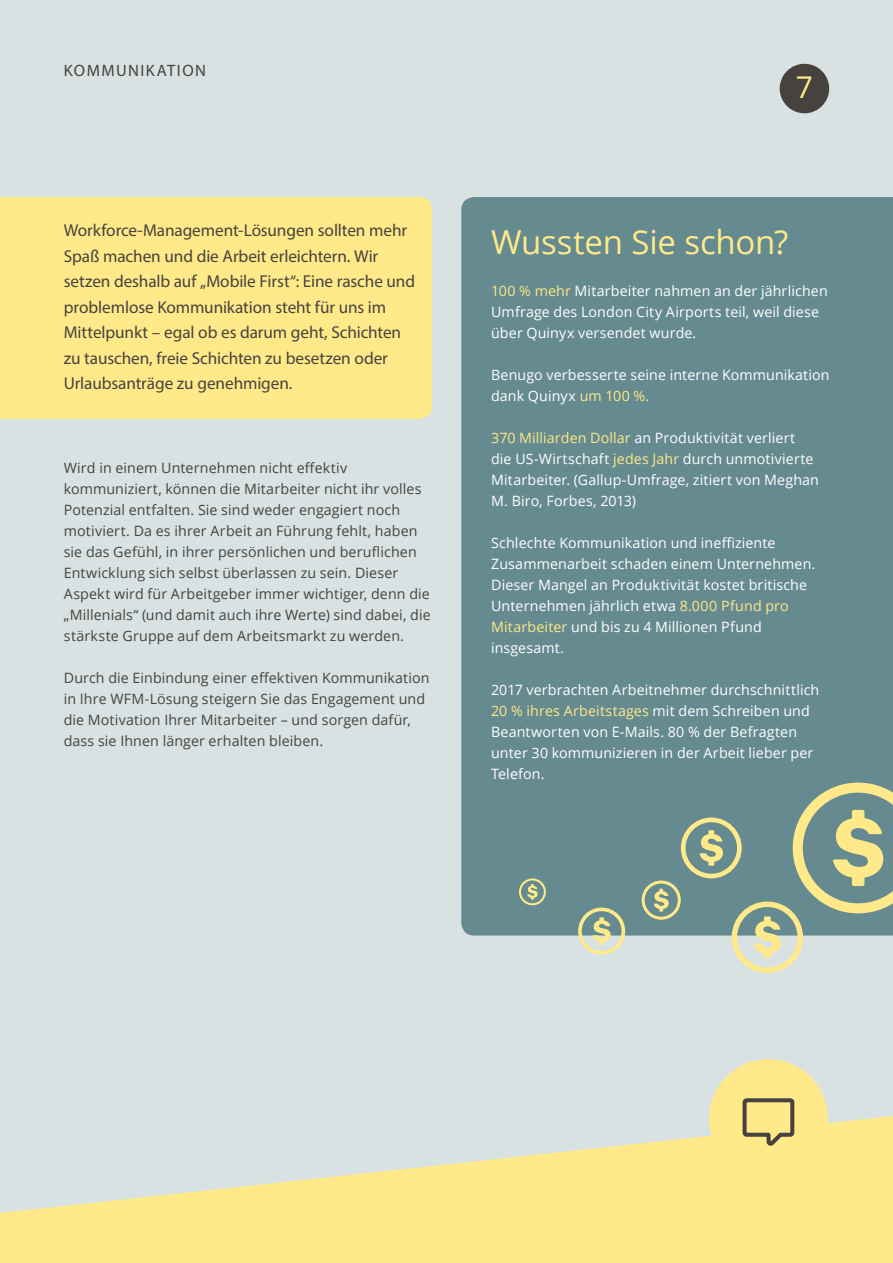
<style>
.page{position:relative;width:893px;height:1263px;background:#d8e2e3}
.page>*{position:absolute;margin:0;border:0;box-sizing:border-box;transform-origin:0 0}
.t1{font:33px "Open Sans";letter-spacing:-.005em;color:#ffe988}
.t2{font:30px "Open Sans";color:#ffe988}
.t3{font:17.25px/25.5px "Myriad Pro";letter-spacing:-.005em;color:#46433f}
.t4{font:16.5px "Myriad Pro";letter-spacing:.09em;color:#46433f}
.t5{font:14.25px/21px "Open Sans";letter-spacing:.01em;color:#fff}
.t6{font:14.25px/21px "Open Sans";letter-spacing:.01em;color:#46433f}
.s1{color:#ffe988}
</style>
<div class="page">
<div style="left:780px;top:64px;width:49px;height:49px;background:#46433f;border-radius:50%"></div>
<div style="left:461px;top:197px;width:432px;height:738px;background:#658a90"></div>
<div style="left:0;top:197px;width:432px;height:222px;background:#ffe988"></div>
<svg style="left:0;top:1116px;width:893px;height:147px;fill:#ffe988"></svg>
<div style="left:709px;top:1059px;width:119px;height:119px;background:#ffe988;border-radius:50%"></div>
<svg style="left:742px;top:1098px;width:53px;height:48px"></svg>
<svg style="left:578px;top:907px;width:47px;height:47px"></svg>
<svg style="left:519px;top:878px;width:27px;height:27px"></svg>
<svg style="left:642px;top:782px;width:251px;height:191px"></svg>
<p class="t4" style="left:64px;top:60px;width:144px">KOMMUNIKATION</p>
<p class="t3" style="left:64px;top:217px;width:353px">Workforce-Management-Lösungen sollten mehr Spaß machen und die Arbeit erleichtern. Wir setzen deshalb auf „Mobile First“: Eine rasche und problemlose Kommunikation steht für uns im Mittelpunkt – egal ob es darum geht, Schichten zu tauschen, freie Schichten zu besetzen oder Urlaubsanträge zu genehmigen.</p>
<p class="t6" style="left:64px;top:457px;width:368px">Wird in einem Unternehmen nicht effektiv kommuniziert, können die Mitarbeiter nicht ihr volles Potenzial entfalten. Sie sind weder engagiert noch motiviert. Da es ihrer Arbeit an Führung fehlt, haben sie das Gefühl, in ihrer persönlichen und beruflichen Entwicklung sich selbst überlassen zu sein. Dieser Aspekt wird für Arbeitgeber immer wichtiger, denn die „Millenials“ (und damit auch ihre Werte) sind dabei, die stärkste Gruppe auf dem Arbeitsmarkt zu werden.</p>
<p class="t6" style="left:64px;top:667px;width:367px">Durch die Einbindung einer effektiven Kommunikation in Ihre WFM-Lösung steigern Sie das Engagement und die Motivation Ihrer Mitarbeiter – und sorgen dafür, dass sie Ihnen länger erhalten bleiben.</p>
<h2 class="t2" style="left:796px;top:67px;width:19px">7</h2>
<h1 class="t1" style="left:491px;top:219px;width:299px">Wussten Sie schon?</h1>
<p class="t5" style="left:491px;top:279px;width:338px"><span class="s1">100 % mehr</span> Mitarbeiter nahmen an der jährlichen<br>Umfrage des London City Airports teil, weil diese über Quinyx versendet wurde.</p>
<p class="t5" style="left:491px;top:363px;width:340px">Benugo verbesserte seine interne Kommunikation dank Quinyx <span class="s1">um 100 %.</span></p>
<p class="t5" style="left:491px;top:426px;width:329px"><span class="s1">370 Milliarden Dollar</span> an Produktivität verliert die US-Wirtschaft <span class="s1">jedes Jahr</span> durch unmotivierte Mitarbeiter. (Gallup-Umfrage, zitiert von Meghan M. Biro, Forbes, 2013)</p>
<p class="t5" style="left:491px;top:532px;width:326px">Schlechte Kommunikation und ineffiziente Zusammenarbeit schaden einem Unternehmen.<br>Dieser Mangel an Produktivität kostet britische Unternehmen jährlich etwa <span class="s1">8.000 Pfund pro Mitarbeiter</span> und bis zu 4 Millionen Pfund insgesamt.</p>
<p class="t5" style="left:491px;top:679px;width:330px">2017 verbrachten Arbeitnehmer durchschnittlich <span class="s1">20 % ihres Arbeitstages</span> mit dem Schreiben und Beantworten von E-Mails. 80 % der Befragten unter 30 kommunizieren in der Arbeit lieber per Telefon.</p>
</div>
